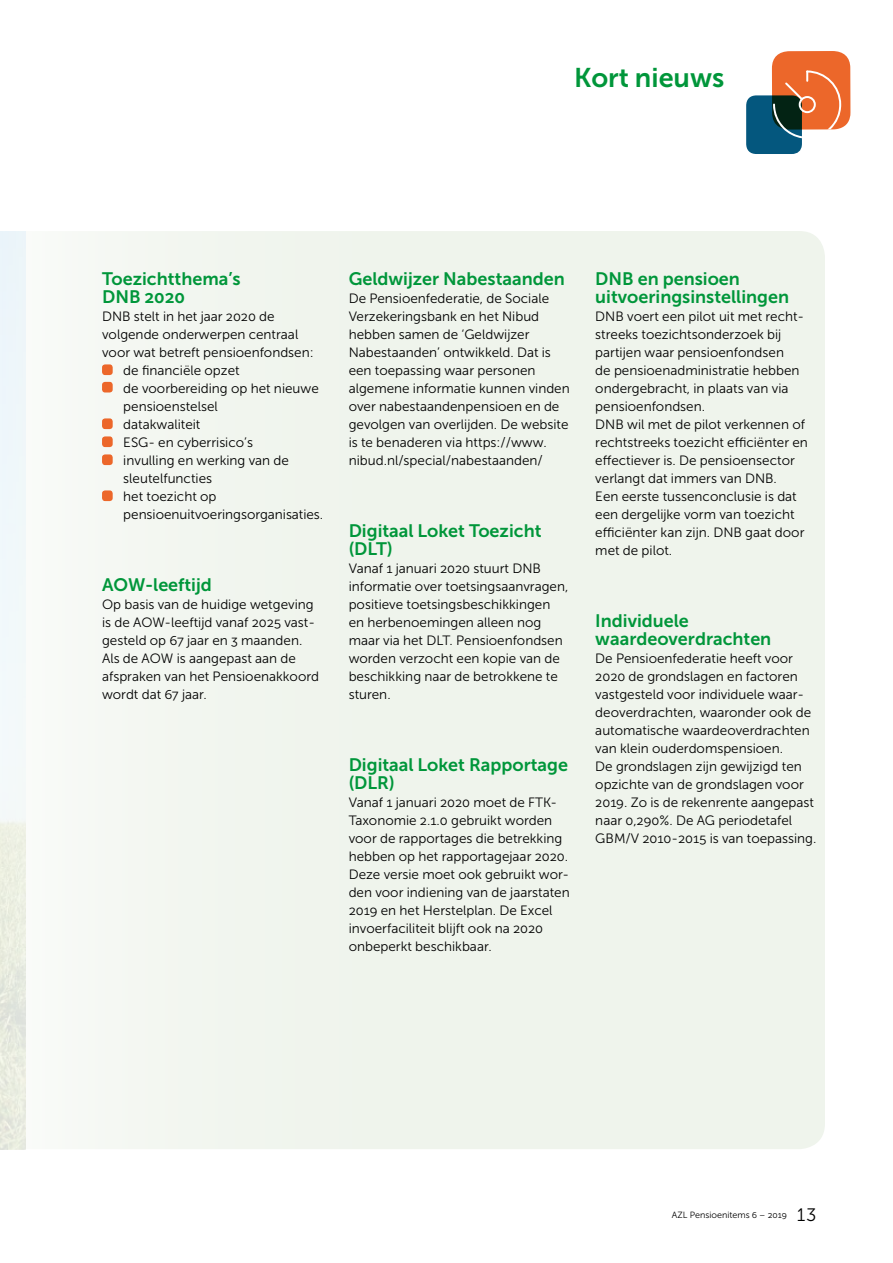
<style>
.page{position:relative;width:893px;height:1263px;background:#fff}
.page>*{position:absolute;margin:0;border:0;box-sizing:border-box;transform-origin:0 0}
.t1{font:27px "Museo Sans 700";color:#00963a}
.t2{font:18px/18px "Museo Sans 700";color:#00963a}
.t3{font:13.5px/18px "Museo Sans 300";color:#000}
.t4{font:9px "Museo Sans 300";color:#000}
.s1{font-size:18px}
</style>
<div class="page">
<div style="left:88px;top:231px;width:737px;height:918px;background:#eff4ec"></div>
<svg style="left:746px;top:51px;width:104px;height:103px"></svg>
<img style="left:0;top:231px;width:26px;height:918px">
<div style="left:102px;top:364px;width:11px;height:11px;background:#ec672a;border-radius:3px"></div>
<div style="left:102px;top:382px;width:11px;height:10px;background:#ec672a;border-radius:3px"></div>
<div style="left:102px;top:418px;width:11px;height:11px;background:#ec672a;border-radius:3px"></div>
<div style="left:102px;top:436px;width:11px;height:11px;background:#ec672a;border-radius:3px"></div>
<div style="left:102px;top:454px;width:11px;height:11px;background:#ec672a;border-radius:3px"></div>
<div style="left:102px;top:490px;width:11px;height:11px;background:#ec672a;border-radius:3px"></div>
<h1 class="t1" style="left:574px;top:63px;width:152px">Kort nieuws</h1>
<h2 class="t2" style="left:102px;top:270px;width:140px">Toezichtthema’s<br>DNB 2020</h2>
<p class="t3" style="left:102px;top:307px;width:174px">DNB stelt in het jaar 2020 de</p>
<p class="t3" style="left:102px;top:325px;width:198px">volgende onderwerpen centraal</p>
<p class="t3" style="left:102px;top:343px;width:213px">voor wat betreft pensioenfondsen:</p>
<p class="t3" style="left:102px;top:361px;width:139px">− de financiële opzet</p>
<p class="t3" style="left:102px;top:379px;width:218px">− de voorbereiding op het nieuwe</p>
<p class="t3" style="left:123px;top:397px;width:96px">pensioenstelsel</p>
<p class="t3" style="left:102px;top:415px;width:100px">− datakwaliteit</p>
<p class="t3" style="left:102px;top:433px;width:152px">− ESG- en cyberrisico’s</p>
<p class="t3" style="left:102px;top:451px;width:188px">− invulling en werking van de</p>
<p class="t3" style="left:123px;top:469px;width:90px">sleutelfuncties</p>
<p class="t3" style="left:102px;top:487px;width:116px">− het toezicht op</p>
<p class="t3" style="left:123px;top:505px;width:201px">pensioenuitvoeringsorganisaties.</p>
<h2 class="t2" style="left:102px;top:576px;width:111px">AOW-leeftijd</h2>
<p class="t3" style="left:102px;top:595px;width:219px">Op basis van de huidige wetgeving is de AOW-leeftijd vanaf 2025 vast&shy;gesteld op 67 jaar en 3 maanden.<br>Als de AOW is aangepast aan de afspraken van het Pensioenakkoord wordt dat 67 jaar.</p>
<h2 class="t2" style="left:349px;top:270px;width:218px">Geldwijzer Nabestaanden</h2>
<p class="t3" style="left:349px;top:289px;width:223px">De Pensioenfederatie, de Sociale Verzekeringsbank en het Nibud hebben samen de ‘Geldwijzer Nabestaanden’ ontwikkeld. Dat is een toepassing waar personen algemene informatie kunnen vinden over nabestaandenpensioen en de gevolgen van overlijden. De website is te benaderen via https://www. nibud.nl/special/nabestaanden/</p>
<h2 class="t2" style="left:349px;top:522px;width:194px">Digitaal Loket Toezicht (DLT)</h2>
<p class="t3" style="left:349px;top:559px;width:221px">Vanaf 1 januari 2020 stuurt DNB informatie over toetsingsaanvragen, positieve toetsingsbeschikkingen en herbenoemingen alleen nog maar via het DLT. Pensioenfondsen worden verzocht een kopie van de beschikking naar de betrokkene te sturen.</p>
<h2 class="t2" style="left:349px;top:756px;width:221px">Digitaal Loket Rapportage (DLR)</h2>
<p class="t3" style="left:349px;top:793px;width:223px">Vanaf 1 januari 2020 moet de FTK-Taxonomie 2.1.0 gebruikt worden voor de rapportages die betrekking hebben op het rapportagejaar 2020.<br>Deze versie moet ook gebruikt wor&shy;den voor indiening van de jaarstaten 2019 en het Herstelplan. De Excel invoerfaciliteit blijft ook na 2020 onbeperkt beschikbaar.</p>
<h2 class="t2" style="left:595px;top:270px;width:195px">DNB en pensioen uitvoeringsinstellingen</h2>
<p class="t3" style="left:595px;top:307px;width:214px">DNB voert een pilot uit met recht&shy;streeks toezichtsonderzoek bij partijen waar pensioenfondsen<br>de pensioenadministratie hebben ondergebracht, in plaats van via pensioenfondsen.<br>DNB wil met de pilot verkennen of rechtstreeks toezicht efficiënter en effectiever is. De pensioensector verlangt dat immers van DNB.<br>Een eerste tussenconclusie is dat een dergelijke vorm van toezicht efficiënter kan zijn. DNB gaat door met de pilot.</p>
<h2 class="t2" style="left:595px;top:612px;width:178px">Individuele waardeoverdrachten</h2>
<p class="t3" style="left:595px;top:649px;width:223px">De Pensioenfederatie heeft voor 2020 de grondslagen en factoren vastgesteld voor individuele waar&shy;deoverdrachten, waaronder ook de automatische waardeoverdrachten van klein ouderdomspensioen.<br>De grondslagen zijn gewijzigd ten opzichte van de grondslagen voor 2019. Zo is de rekenrente aangepast naar 0,290%. De AG periodetafel GBM/V 2010-2015 is van toepassing.</p>
<p class="t4" style="left:672px;top:1210px;width:146px">AZL Pensioenitems 6 – 2019 <span class="s1">13</span></p>
</div>
